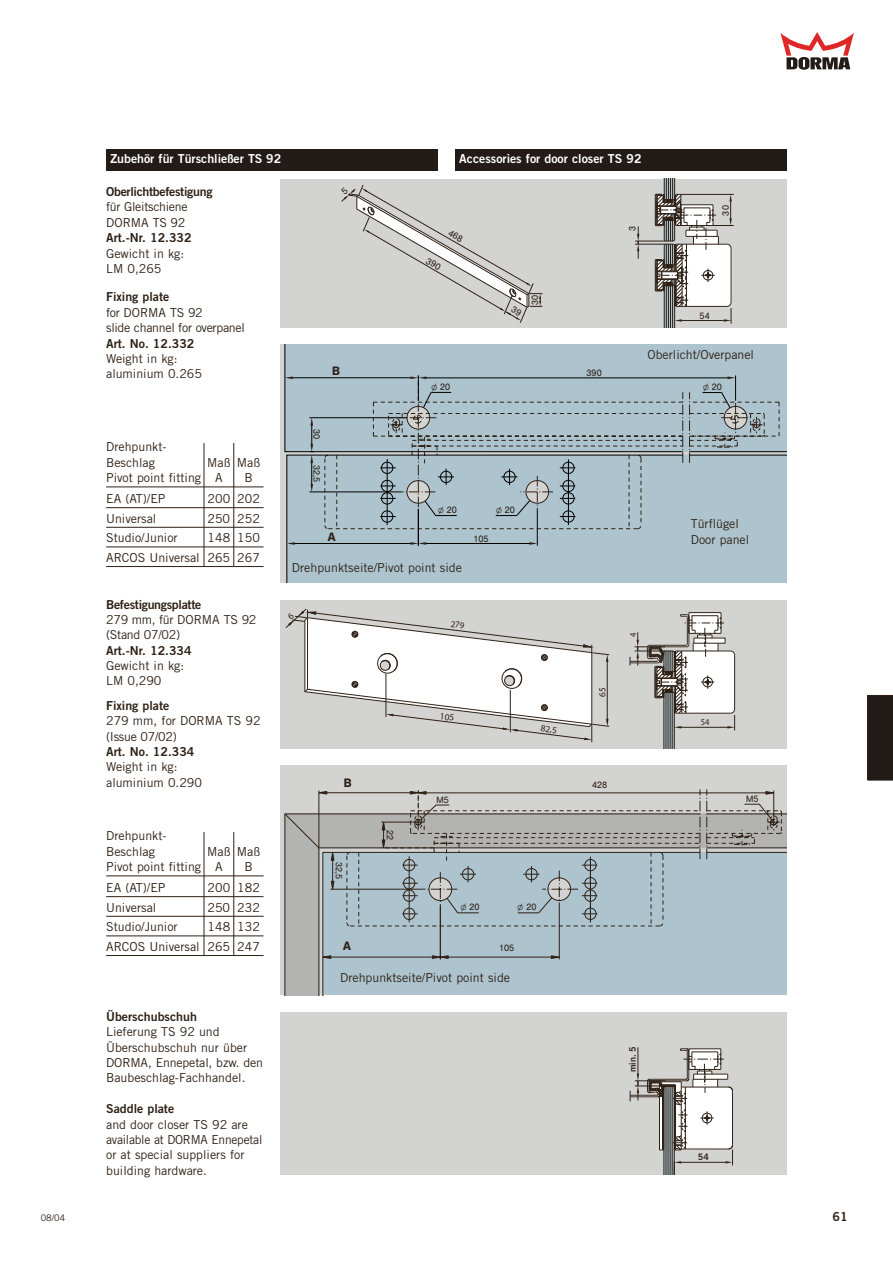
<style>
.page{position:relative;width:893px;height:1263px;background:#fff}
.page>*{position:absolute;margin:0;border:0;box-sizing:border-box;transform-origin:0 0}
.t1{font:12.3px/15.3px "Trade Gothic";color:#2f2116}
.t2{font:12.3px "Trade Gothic Bold Two";color:#2f2116}
.t3{font:12.3px/15.3px "Trade Gothic";letter-spacing:-.025em;color:#2f2116}
.t4{font:12.3px "Trade Gothic Bold Two";color:#fff}
.t5{font:12.3px "Trade Gothic Bold Two";letter-spacing:-.025em;color:#2f2116}
.t6{font:500 12px "Helvetica BQ";color:#2f2116}
.t7{font:9.3px "Helvetica BQ";color:#2f2116}
.t8{font:9px "Helvetica BQ";color:#2f2116}
.t9{font:9px "Trade Gothic Bold Two";color:#2f2116}
.t10{font:9px "Trade Gothic";color:#2f2116}
.t11{font:9px "Helvetica BQ";color:#2f2116;scale:.94 1}
.s1{font-family:"AG Figures+Pi BQ"}
</style>
<div class="page">
<div style="left:280px;top:179px;width:506px;height:148px;background:#d3d3d2"></div>
<svg style="left:637px;top:227px;width:2px;height:32px"></svg>
<hr style="left:635px;top:241px;width:30px;height:1px;background:#2f2116">
<hr style="left:635px;top:244px;width:30px;height:1px;background:#2f2116">
<svg style="left:654px;top:179px;width:79px;height:148px"></svg>
<div style="left:280px;top:600px;width:506px;height:148px;background:#d3d3d2"></div>
<hr style="left:688px;top:612px;width:33px;height:1px;background:#2f2116">
<svg style="left:629px;top:613px;width:106px;height:135px"></svg>
<hr style="left:634px;top:647px;width:31px;height:1px;background:#2f2116">
<hr style="left:634px;top:651px;width:31px;height:1px;background:#2f2116">
<div style="left:683px;top:456px;width:103px;height:127px;background:#adc4ce"></div>
<div style="left:286px;top:529px;width:397px;height:54px;background:#adc4ce"></div>
<hr style="left:689px;top:451px;width:97px;height:1px;background:#000">
<hr style="left:689px;top:455px;width:97px;height:1px;background:#000">
<hr style="left:418px;top:509px;width:1px;height:37px;background:#000">
<hr style="left:293px;top:543px;width:122px;height:1px;background:#000">
<svg style="left:287px;top:542px;width:8px;height:3px"></svg>
<svg style="left:529px;top:542px;width:8px;height:3px"></svg>
<svg style="left:410px;top:542px;width:16px;height:3px"></svg>
<svg style="left:284px;top:344px;width:495px;height:185px"></svg>
<div style="left:280px;top:765px;width:506px;height:230px;background:#d3d3d2"></div>
<div style="left:700px;top:815px;width:86px;height:180px;background:#adc4ce"></div>
<hr style="left:706px;top:852px;width:80px;height:1px;background:#2f2116">
<svg style="left:284px;top:813px;width:416px;height:182px"></svg>
<hr style="left:706px;top:814px;width:80px;height:1px;background:#2f2116">
<hr style="left:318px;top:790px;width:1px;height:58px;background:#2f2116">
<hr style="left:327px;top:792px;width:83px;height:1px;background:#2f2116">
<hr style="left:706px;top:848px;width:80px;height:1px;background:#2f2116">
<svg style="left:320px;top:955px;width:11px;height:4px"></svg>
<svg style="left:284px;top:813px;width:35px;height:35px"></svg>
<svg style="left:318px;top:791px;width:9px;height:4px"></svg>
<hr style="left:330px;top:889px;width:93px;height:1px;background:#2f2116">
<svg style="left:326px;top:850px;width:8px;height:42px"></svg>
<hr style="left:559px;top:906px;width:1px;height:53px;background:#2f2116">
<hr style="left:440px;top:906px;width:1px;height:53px;background:#2f2116">
<hr style="left:448px;top:957px;width:103px;height:1px;background:#2f2116">
<svg style="left:551px;top:955px;width:11px;height:4px"></svg>
<svg style="left:432px;top:955px;width:17px;height:4px"></svg>
<svg style="left:346px;top:790px;width:435px;height:136px"></svg>
<hr style="left:106px;top:487px;width:157px;height:1px;background:#2f2116">
<hr style="left:106px;top:507px;width:157px;height:1px;background:#2f2116">
<hr style="left:106px;top:527px;width:157px;height:1px;background:#2f2116">
<hr style="left:106px;top:547px;width:157px;height:1px;background:#2f2116">
<hr style="left:106px;top:566px;width:157px;height:1px;background:#2f2116">
<hr style="left:204px;top:443px;width:1px;height:124px;background:#2f2116">
<hr style="left:233px;top:443px;width:1px;height:124px;background:#2f2116">
<hr style="left:106px;top:876px;width:157px;height:1px;background:#2f2116">
<hr style="left:106px;top:896px;width:157px;height:1px;background:#2f2116">
<hr style="left:106px;top:916px;width:157px;height:1px;background:#2f2116">
<hr style="left:106px;top:936px;width:157px;height:1px;background:#2f2116">
<hr style="left:106px;top:955px;width:157px;height:1px;background:#2f2116">
<hr style="left:204px;top:832px;width:1px;height:123px;background:#2f2116">
<hr style="left:233px;top:832px;width:1px;height:123px;background:#2f2116">
<div style="left:106px;top:149px;width:332px;height:21px;background:#221b18"></div>
<div style="left:455px;top:149px;width:331px;height:21px;background:#221b18"></div>
<div style="left:280px;top:1012px;width:506px;height:162px;background:#d3d3d2"></div>
<svg style="left:630px;top:1047px;width:103px;height:127px"></svg>
<div style="left:867px;top:695px;width:25px;height:85px;background:#221b18"></div>
<svg style="left:780px;top:32px;width:73px;height:38px"></svg>
<svg style="left:341px;top:184px;width:201px;height:139px"></svg>
<svg style="left:285px;top:608px;width:324px;height:134px"></svg>
<p class="t4" style="left:110px;top:154px;width:172px">Zubehör für Türschließer TS 92</p>
<p class="t4" style="left:459px;top:154px;width:184px">Accessories for door closer TS 92</p>
<p class="t5" style="left:106px;top:187px;width:108px">Oberlichtbefestigung</p>
<p class="t3" style="left:106px;top:201px;width:83px">für Gleitschiene<br>DORMA TS 92</p>
<p class="t2" style="left:106px;top:233px;width:87px">Art.-Nr. 12.332</p>
<p class="t1" style="left:106px;top:247px;width:80px">Gewicht in kg:<br>LM 0,265</p>
<p class="t8" style="left:630px;top:231px;width:7px;rotate:-90deg">3</p>
<p class="t8" style="left:723px;top:216px;width:12px;rotate:-90deg">30</p>
<p class="t2" style="left:106px;top:293px;width:65px">Fixing plate</p>
<p class="t3" style="left:106px;top:306px;width:140px">for DORMA TS 92<br>slide channel for overpanel</p>
<p class="t2" style="left:106px;top:339px;width:90px">Art. No. 12.332</p>
<p class="t1" style="left:106px;top:352px;width:97px">Weight in kg: aluminium 0.265</p>
<p class="t1" style="left:106px;top:440px;width:62px">Drehpunkt-<br>Beschlag</p>
<p class="t1" style="left:106px;top:456px;width:156px;text-indent:101px">Maß Maß<br>Pivot point fitting A</p>
<p class="t1" style="left:244px;top:471px;width:10px">B</p>
<p class="t1" style="left:106px;top:492px;width:61px">EA (AT)/EP</p>
<p class="t1" style="left:207px;top:492px;width:54px">200 202</p>
<p class="t1" style="left:106px;top:512px;width:52px">Universal</p>
<p class="t1" style="left:207px;top:512px;width:54px">250 252</p>
<p class="t1" style="left:106px;top:531px;width:73px">Studio/Junior</p>
<p class="t1" style="left:106px;top:529px;width:155px;line-height:19.6px;text-align:right">148 150<br>ARCOS Universal 265 267</p>
<p class="t5" style="left:106px;top:600px;width:97px">Befestigungsplatte</p>
<p class="t3" style="left:106px;top:613px;width:152px">279 mm, für DORMA TS 92 (Stand 07/02)</p>
<p class="t2" style="left:106px;top:646px;width:87px">Art.-Nr. 12.334</p>
<p class="t1" style="left:106px;top:659px;width:80px">Gewicht in kg:<br>LM 0,290</p>
<p class="t2" style="left:106px;top:701px;width:65px">Fixing plate</p>
<p class="t1" style="left:106px;top:714px;width:156px">279 mm, for DORMA TS 92 (Issue 07/02)</p>
<p class="t2" style="left:106px;top:747px;width:90px">Art. No. 12.334</p>
<p class="t1" style="left:106px;top:761px;width:97px">Weight in kg: aluminium 0.290</p>
<p class="t1" style="left:106px;top:829px;width:62px">Drehpunkt-<br>Beschlag</p>
<p class="t1" style="left:106px;top:845px;width:156px;text-indent:101px">Maß Maß<br>Pivot point fitting A</p>
<p class="t1" style="left:244px;top:860px;width:10px">B</p>
<p class="t1" style="left:106px;top:881px;width:61px">EA (AT)/EP</p>
<p class="t1" style="left:207px;top:881px;width:54px">200 182</p>
<p class="t1" style="left:106px;top:901px;width:52px">Universal</p>
<p class="t1" style="left:207px;top:901px;width:54px">250 232</p>
<p class="t1" style="left:106px;top:920px;width:73px">Studio/Junior</p>
<p class="t1" style="left:106px;top:918px;width:155px;line-height:19.6px;text-align:right">148 132<br>ARCOS Universal 265 247</p>
<p class="t2" style="left:106px;top:1012px;width:92px">Überschubschuh</p>
<p class="t1" style="left:106px;top:1025px;width:158px">Lieferung TS 92 und<br>Überschubschuh nur über<br>DORMA, Ennepetal, bzw. den<br>Baubeschlag-Fachhandel.</p>
<p class="t2" style="left:106px;top:1104px;width:70px">Saddle plate</p>
<p class="t1" style="left:106px;top:1118px;width:158px">and door closer TS 92 are available at DORMA Ennepetal or at special suppliers for building hardware.</p>
<p class="t8" style="left:532px;top:305px;width:12px;rotate:-90deg">30</p>
<p class="t6" style="left:332px;top:367px;width:9px">B</p>
<p class="t8" style="left:319px;top:429px;width:12px;rotate:90deg">30</p>
<p class="t8" style="left:319px;top:465px;width:19px;rotate:90deg">32,5</p>
<p class="t6" style="left:328px;top:533px;width:9px">A</p>
<p class="t8" style="left:431px;top:384px;width:21px"><span class="s1">l</span> 20</p>
<p class="t8" style="left:437px;top:508px;width:21px"><span class="s1">l</span> 20</p>
<p class="t8" style="left:495px;top:508px;width:21px"><span class="s1">l</span> 20</p>
<p class="t8" style="left:473px;top:536px;width:17px">105</p>
<p class="t1" style="left:292px;top:561px;width:171px">Drehpunktseite/Pivot point side</p>
<p class="t6" style="left:344px;top:779px;width:9px">B</p>
<p class="t8" style="left:344px;top:862px;width:19px;rotate:90deg">32,5</p>
<p class="t8" style="left:395px;top:830px;width:12px;rotate:90deg">22</p>
<p class="t8" style="left:436px;top:795px;width:14px">M5</p>
<p class="t7" style="left:541px;top:724px;width:18px;rotate:7deg">82,5</p>
<p class="t6" style="left:343px;top:942px;width:9px">A</p>
<p class="t8" style="left:460px;top:902px;width:21px"><span class="s1">l</span> 20</p>
<p class="t8" style="left:517px;top:902px;width:21px"><span class="s1">l</span> 20</p>
<p class="t8" style="left:499px;top:943px;width:17px">105</p>
<p class="t1" style="left:340px;top:972px;width:171px">Drehpunktseite/Pivot point side</p>
<p class="t8" style="left:586px;top:370px;width:17px">390</p>
<p class="t8" style="left:699px;top:313px;width:12px">54</p>
<p class="t1" style="left:647px;top:348px;width:108px">Oberlicht/Overpanel</p>
<p class="t8" style="left:702px;top:385px;width:21px"><span class="s1">l</span> 20</p>
<p class="t7" style="left:597px;top:697px;width:11px;rotate:-90deg">65</p>
<p class="t11" style="left:628px;top:637px;width:6px;rotate:-90deg">4</p>
<p class="t8" style="left:592px;top:780px;width:17px">428</p>
<p class="t1" style="left:690px;top:517px;width:60px">Türflügel<br>Door panel</p>
<p class="t11" style="left:701px;top:718px;width:11px">54</p>
<p class="t8" style="left:746px;top:794px;width:14px">M5</p>
<p class="t9" style="left:629px;top:1072px;width:27px;rotate:-90deg">min. 5</p>
<p class="t9" style="left:698px;top:1154px;width:12px">54</p>
<p class="t10" style="left:41px;top:1214px;width:26px">08/04</p>
<p class="t2" style="left:832px;top:1212px;width:17px">61</p>
</div>
